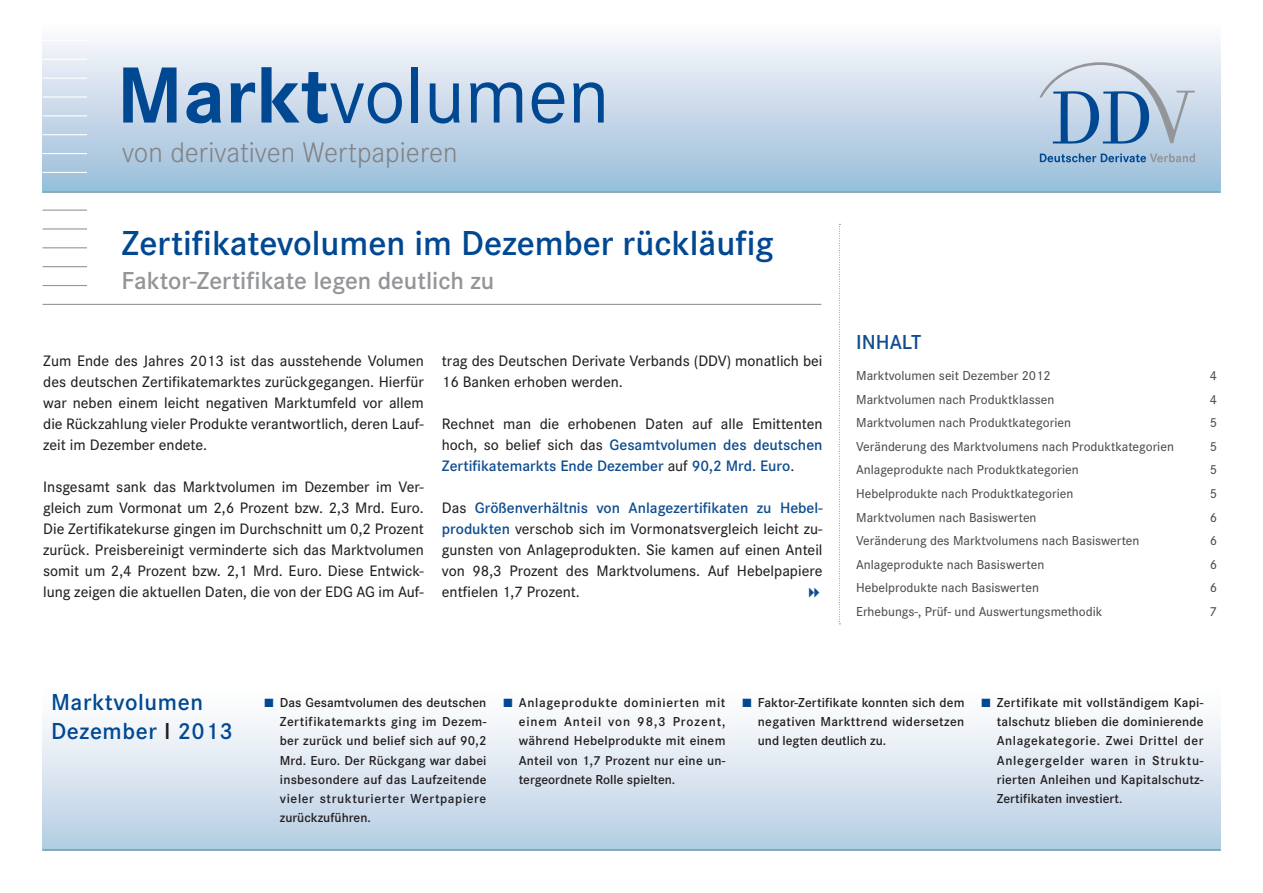
<style>
.page{position:relative;width:1263px;height:893px;background:#fff}
.page>*{position:absolute;margin:0;border:0;box-sizing:border-box;transform-origin:0 0}
.t1{font:82.5px "Corporate S";color:#014892}
.Head_24pt{font:600 36px "Corporate S";color:#014892}
.t2{font:300 29.55px "Corporate S";color:#808285}
.Subhead{font:600 25.5px "Corporate S";color:#939598}
.t3{font:600 24px "Corporate S";letter-spacing:.025em;color:#014892}
.subhead-schwarz{font:600 21px "Corporate S";color:#0f4d8f}
.Fließtext{font:500 15.75px/21px "Corporate S";color:#231f20;text-align:justify}
.t4{font:600 13.5px/19.2px "Corporate S";letter-spacing:.015em;color:#231f20;text-align:justify}
.inhaltsverz{font:500 13.5px "Corporate S";color:#4c4e52}
.s1{font-weight:700}
.s2{font-weight:600;color:#0f4d8f}
.s3{color:#231f20}
.s4{color:#014892}
</style>
<div class="page">
<svg style="left:839px;top:224px;width:1px;height:400px"></svg>
<div style="left:43px;top:672px;width:1177px;height:178px;background:linear-gradient(to bottom,#fff,#b7cfe3)"></div>
<div style="left:43px;top:0;width:1177px;height:192px;background:linear-gradient(to bottom,#fff,#9abdd9)"></div>
<hr style="left:43px;top:191px;width:1177px;height:1px;background:#939598">
<hr style="left:43px;top:304px;width:778px;height:1px;background:#939598">
<hr style="left:43px;top:40px;width:44px;height:1px;background:#fff">
<hr style="left:43px;top:228px;width:44px;height:2px;background:#939598">
<hr style="left:43px;top:134px;width:44px;height:1px;background:#fff">
<hr style="left:43px;top:19px;width:45px;height:1px;background:#fff">
<hr style="left:43px;top:210px;width:44px;height:1px;background:#939598">
<hr style="left:43px;top:115px;width:44px;height:1px;background:#fff">
<hr style="left:43px;top:0;width:45px;height:1px;background:#fff">
<hr style="left:43px;top:96px;width:44px;height:2px;background:#fff">
<hr style="left:43px;top:285px;width:44px;height:1px;background:#939598">
<hr style="left:43px;top:172px;width:44px;height:1px;background:#fff">
<hr style="left:43px;top:78px;width:44px;height:1px;background:#fff">
<hr style="left:43px;top:266px;width:44px;height:1px;background:#939598">
<hr style="left:43px;top:59px;width:44px;height:1px;background:#fff">
<hr style="left:43px;top:247px;width:44px;height:1px;background:#939598">
<hr style="left:43px;top:153px;width:44px;height:1px;background:#fff">
<svg style="left:1039px;top:62px;width:156px;height:82px;background:#afc3d9"></svg>
<svg style="left:1040px;top:153px;width:155px;height:9px"></svg>
<p class="t1" style="left:117px;top:48px;width:494px"><span class="s1">Markt</span>volumen</p>
<p class="t2" style="left:122px;top:135px;width:337px">von derivativen Wertpapieren</p>
<p class="Head_24pt" style="left:122px;top:222px;width:654px">Zertifikatevolumen im Dezember rückläufig</p>
<p class="Subhead" style="left:122px;top:266px;width:374px">Faktor-Zertifikate legen deutlich zu</p>
<p class="Fließtext" style="left:43px;top:350px;width:382px">Zum Ende des Jahres 2013 ist das ausstehende Volumen des deutschen Zertifikatemarktes zurückgegangen. Hierfür war neben einem leicht negativen Marktumfeld vor allem die Rückzahlung vieler Produkte verantwortlich, deren Lauf&shy;zeit im Dezember endete.</p>
<p class="Fließtext" style="left:43px;top:476px;width:382px">Insgesamt sank das Marktvolumen im Dezember im Ver&shy;gleich zum Vormonat um 2,6 Prozent bzw. 2,3 Mrd. Euro.<br>Die Zertifikatekurse gingen im Durchschnitt um 0,2 Prozent zurück. Preisbereinigt verminderte sich das Marktvolumen somit um 2,4 Prozent bzw. 2,1 Mrd. Euro. Diese Entwick&shy;lung zeigen die aktuellen Daten, die von der EDG AG im Auf-</p>
<p class="Fließtext" style="left:442px;top:350px;width:382px">trag des Deutschen Derivate Verbands (DDV) monatlich bei<br>16 Banken erhoben werden.</p>
<p class="Fließtext" style="left:442px;top:413px;width:382px">Rechnet man die erhobenen Daten auf alle Emittenten hoch, so belief sich das <span class="s2">Gesamtvolumen des deutschen Zertifikatemarkts Ende Dezember</span> auf <span class="s2">90,2 Mrd. Euro</span>.</p>
<p class="Fließtext" style="left:442px;top:497px;width:382px">Das <span class="s2">Größenverhältnis von Anlagezertifikaten zu Hebel&shy;produkten</span> verschob sich im Vormonatsvergleich leicht zu&shy;gunsten von Anlageprodukten. Sie kamen auf einen Anteil von 98,3 Prozent des Marktvolumens. Auf Hebelpapiere entfielen 1,7 Prozent.</p>
<p class="subhead-schwarz" style="left:856px;top:330px;width:67px">INHALT</p>
<p class="inhaltsverz" style="left:856px;top:368px;width:196px">Marktvolumen seit Dezember 2012</p>
<p class="inhaltsverz" style="left:1210px;top:368px;width:9px">4</p>
<p class="inhaltsverz" style="left:856px;top:392px;width:200px">Marktvolumen nach Produktklassen</p>
<p class="inhaltsverz" style="left:1210px;top:392px;width:9px">4</p>
<p class="inhaltsverz" style="left:856px;top:415px;width:216px">Marktvolumen nach Produktkategorien</p>
<p class="inhaltsverz" style="left:1210px;top:415px;width:9px">5</p>
<p class="inhaltsverz" style="left:856px;top:439px;width:319px">Veränderung des Marktvolumens nach Produktkategorien</p>
<p class="inhaltsverz" style="left:1210px;top:439px;width:9px">5</p>
<p class="inhaltsverz" style="left:856px;top:462px;width:224px">Anlageprodukte nach Produktkategorien</p>
<p class="inhaltsverz" style="left:1210px;top:462px;width:9px">5</p>
<p class="inhaltsverz" style="left:856px;top:486px;width:219px">Hebelprodukte nach Produktkategorien</p>
<p class="inhaltsverz" style="left:1210px;top:486px;width:9px">5</p>
<p class="inhaltsverz" style="left:856px;top:509px;width:182px">Marktvolumen nach Basiswerten</p>
<p class="inhaltsverz" style="left:1210px;top:509px;width:9px">6</p>
<p class="inhaltsverz" style="left:856px;top:533px;width:285px">Veränderung des Marktvolumens nach Basiswerten</p>
<p class="inhaltsverz" style="left:1210px;top:533px;width:9px">6</p>
<p class="inhaltsverz" style="left:856px;top:556px;width:190px">Anlageprodukte nach Basiswerten</p>
<p class="inhaltsverz" style="left:1210px;top:556px;width:9px">6</p>
<p class="inhaltsverz" style="left:856px;top:580px;width:184px">Hebelprodukte nach Basiswerten</p>
<p class="inhaltsverz" style="left:1210px;top:580px;width:9px">6</p>
<p class="inhaltsverz" style="left:856px;top:604px;width:248px">Erhebungs-, Prüf- und Auswertungsmethodik</p>
<p class="inhaltsverz" style="left:1210px;top:604px;width:9px">7</p>
<p class="t3" style="left:51px;top:689px;width:153px">Marktvolumen</p>
<p class="t3" style="left:51px;top:717px;width:183px">Dezember <span class="s3">I</span> 2013</p>
<p class="t4" style="left:280px;top:693px;width:208px;text-indent:-15px"><span class="s4">■</span> Das Gesamtvolumen des deutschen Zertifikatemarkts ging im Dezem&shy;ber zurück und belief sich auf 90,2<br>Mrd. Euro. Der Rückgang war dabei insbesondere auf das Laufzeitende vieler strukturierter Wertpapiere zurückzuführen.</p>
<p class="t4" style="left:519px;top:693px;width:208px;text-indent:-15px"><span class="s4">■</span> Anlageprodukte dominierten mit einem Anteil von 98,3 Prozent, während Hebelprodukte mit einem Anteil von 1,7 Prozent nur eine un&shy;tergeordnete Rolle spielten.</p>
<p class="t4" style="left:758px;top:693px;width:208px;text-indent:-15px"><span class="s4">■</span> Faktor-Zertifikate konnten sich dem negativen Markttrend widersetzen und legten deutlich zu.</p>
<p class="t4" style="left:997px;top:693px;width:208px;text-indent:-15px"><span class="s4">■</span> Zertifikate mit vollständigem Kapi&shy;talschutz blieben die dominierende Anlagekategorie. Zwei Drittel der Anlegergelder waren in Struktu&shy;rierten Anleihen und Kapitalschutz-Zertifikaten investiert.</p>
</div>
